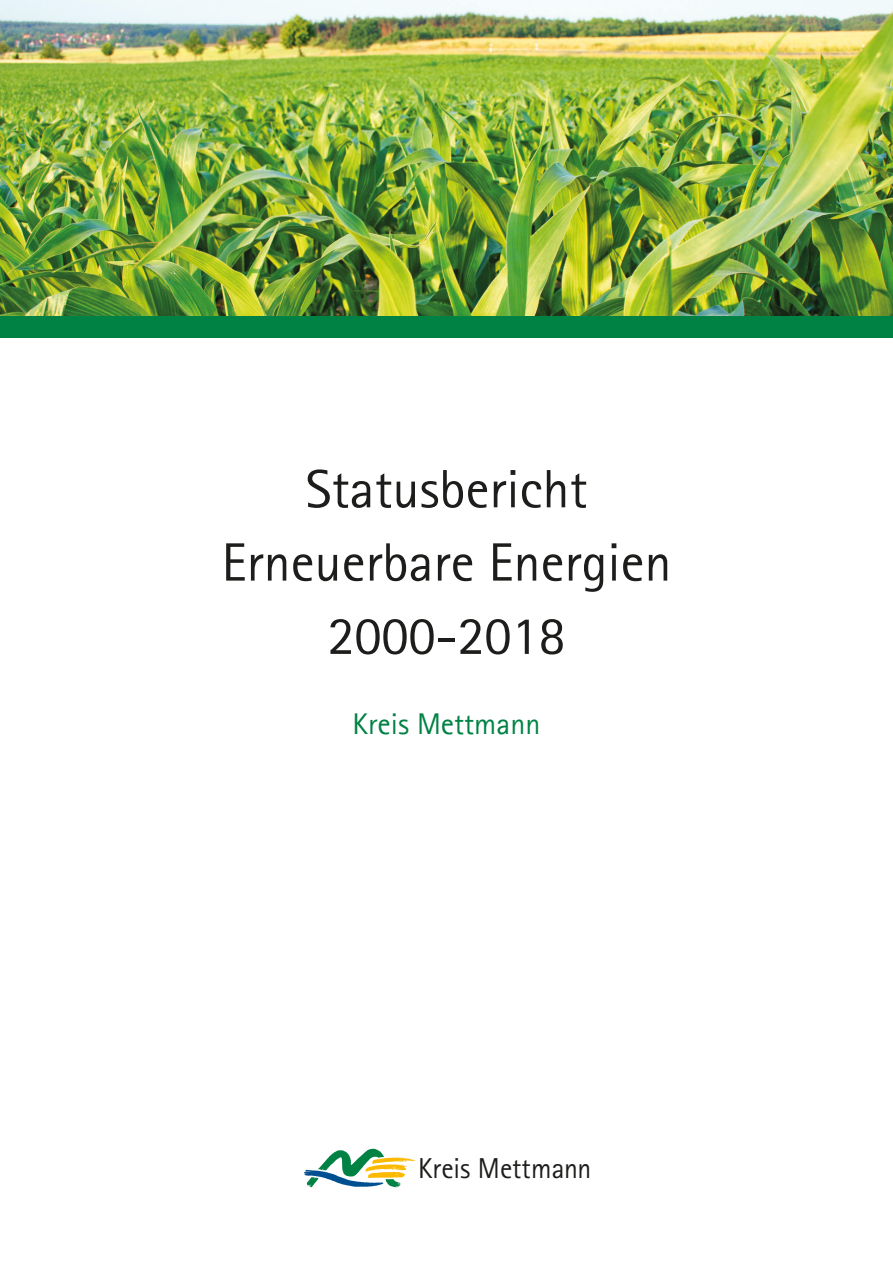
<style>
.page{position:relative;width:893px;height:1263px;background:#fff}
.page>*{position:absolute;margin:0;border:0;box-sizing:border-box;transform-origin:0 0}
.t1{font:54px/73.3px "Agfa Rotis Sans Serif";color:#1d1d1b;text-align:center}
.t2{font:30px "Agfa Rotis Sans Serif";color:#008244}
.t3{font:28.8px "Agfa Rotis Sans Serif";color:#1d1d1b;scale:.96 1}
</style>
<div class="page">
<img style="left:0;top:0;width:893px;height:316px">
<div style="left:0;top:316px;width:893px;height:22px;background:#008244"></div>
<svg style="left:304px;top:1149px;width:111px;height:38px"></svg>
<p class="t1" style="left:222px;top:451px;width:451px">Statusbericht<br>Erneuerbare Energien<br>2000-2018</p>
<p class="t2" style="left:353px;top:706px;width:189px">Kreis Mettmann</p>
<p class="t3" style="left:418px;top:1151px;width:182px">Kreis Mettmann</p>
</div>
